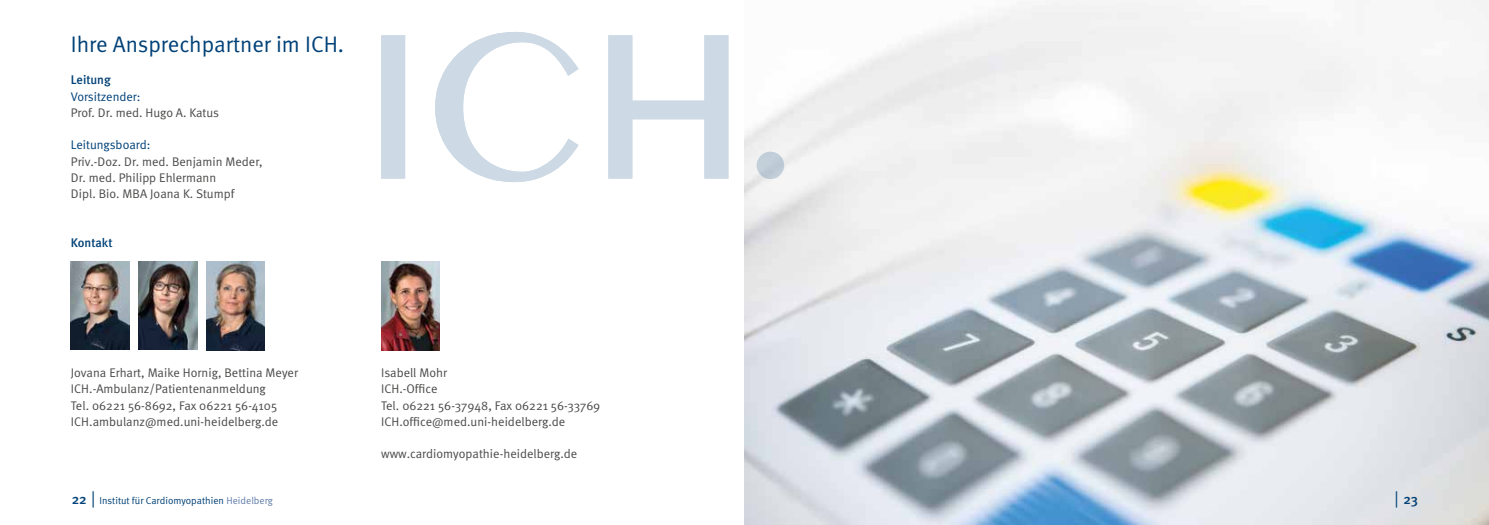
<style>
.page{position:relative;width:1489px;height:525px;background:#fff}
.page>*{position:absolute;margin:0;border:0;box-sizing:border-box;transform-origin:0 0}
.t1{font:22.5px "Meta Normal";color:#004177}
.t2{font:500 13.75px "Meta";color:#004177}
.t3{font:12.5px/16.2px "Meta Normal";letter-spacing:.005em;color:#4a4a49}
.t4{font:12.5px "Meta Normal";color:#004177}
.t5{font:500 12.5px "Meta";color:#004177}
.t6{font:10px "Meta Normal";letter-spacing:.005em;color:#004177}
.s1{font-family:"Meta";font-weight:500;font-size:13.75px}
.s2{font-family:"Helvetica Neue";font-size:16.25px}
.s3{color:#607caa}
.s4{font-family:"Helvetica Neue";font-weight:400;font-size:16.25px}
</style>
<div class="page">
<img style="left:744px;top:0;width:744px;height:524px">
<img style="left:71px;top:261px;width:59px;height:88px">
<img style="left:139px;top:261px;width:58px;height:88px">
<img style="left:206px;top:261px;width:59px;height:89px">
<img style="left:381px;top:261px;width:59px;height:89px">
<svg style="left:381px;top:32px;width:347px;height:150px"></svg>
<div style="left:756px;top:151px;width:28px;height:28px;background:#c1ced9;border-radius:50%"></div>
<h1 class="t1" style="left:71px;top:31px;width:275px">Ihre Ansprechpartner im ICH.</h1>
<p class="t5" style="left:71px;top:73px;width:41px">Leitung</p>
<p class="t4" style="left:71px;top:89px;width:71px">Vorsitzender:</p>
<p class="t3" style="left:71px;top:104px;width:150px">Prof. Dr. med. Hugo A. Katus</p>
<p class="t4" style="left:71px;top:138px;width:81px">Leitungsboard:</p>
<p class="t3" style="left:71px;top:153px;width:193px">Priv.-Doz. Dr. med. Benjamin Meder,<br>Dr. med. Philipp Ehlermann<br>Dipl. Bio. MBA Joana K. Stumpf</p>
<p class="t5" style="left:71px;top:235px;width:43px">Kontakt</p>
<p class="t3" style="left:71px;top:364px;width:228px">Jovana Erhart, Maike Hornig, Bettina Meyer ICH.-Ambulanz/Patientenanmeldung<br>Tel. 06221 56-8692, Fax 06221 56-4105<br>ICH.ambulanz@med.uni-heidelberg.de</p>
<p class="t3" style="left:381px;top:364px;width:221px">Isabell Mohr<br>ICH.-Office<br>Tel. 06221 56-37948, Fax 06221 56-33769<br>ICH.office@med.uni-heidelberg.de</p>
<p class="t3" style="left:381px;top:445px;width:198px">www.cardiomyopathie-heidelberg.de</p>
<p class="t6" style="left:72px;top:495px;width:203px"><span class="s1">22</span> <span class="s2">|</span> Institut für Cardiomyopathien <span class="s3">Heidelberg</span></p>
<p class="t2" style="left:1394px;top:491px;width:25px"><span class="s4">|</span> 23</p>
</div>
